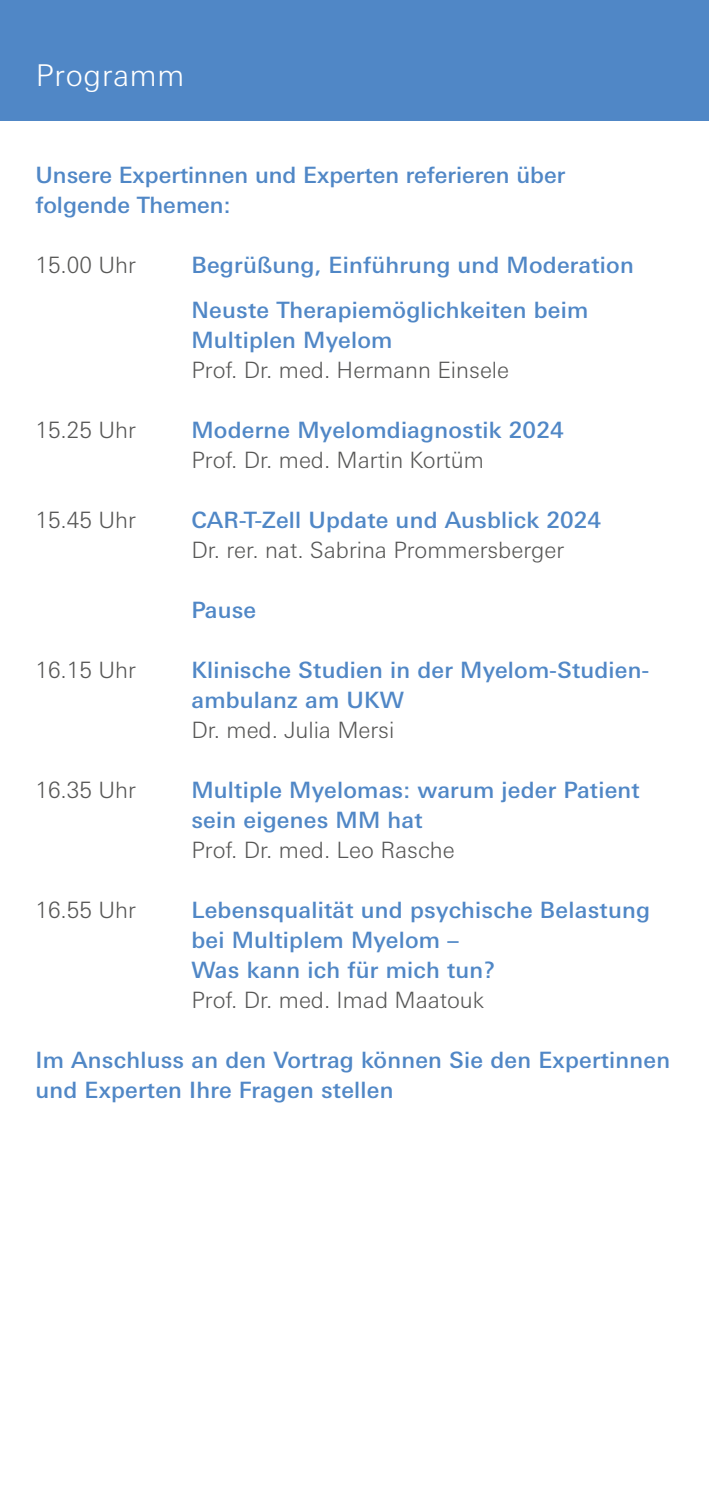
<style>
.page{position:relative;width:709px;height:1489px;background:#fff}
.page>*{position:absolute;margin:0;border:0;box-sizing:border-box;transform-origin:0 0}
.t1{font:300 30px "Univers Next Pro";letter-spacing:.025em;color:#fff}
.t2{font:500 22.5px/30px "Univers Next Pro";letter-spacing:.01em;color:#5087c6}
.t3{font:300 22.5px "Univers Next Pro";color:#575756}
</style>
<div class="page">
<div style="left:0;top:0;width:709px;height:120px;background:#5087c6"></div>
<h1 class="t1" style="left:36px;top:58px;width:150px">Programm</h1>
<p class="t2" style="left:35px;top:159px;width:531px">Unsere Expertinnen und Experten referieren über folgende Themen:</p>
<p class="t3" style="left:35px;top:251px;width:102px">15.00 Uhr</p>
<p class="t2" style="left:191px;top:242px;width:444px;line-height:45px">Begrüßung, Einführung und Moderation<br>Neuste Therapiemöglichkeiten beim</p>
<p class="t2" style="left:191px;top:324px;width:202px">Multiplen Myelom</p>
<p class="t3" style="left:191px;top:356px;width:319px">Prof. Dr. med. Hermann Einsele</p>
<p class="t3" style="left:35px;top:416px;width:102px">15.25 Uhr</p>
<p class="t2" style="left:191px;top:414px;width:373px">Moderne Myelomdiagnostik 2024</p>
<p class="t3" style="left:191px;top:446px;width:294px">Prof. Dr. med. Martin Kortüm</p>
<p class="t3" style="left:35px;top:506px;width:102px">15.45 Uhr</p>
<p class="t2" style="left:191px;top:504px;width:411px">CAR-T-Zell Update und Ausblick 2024</p>
<p class="t3" style="left:191px;top:536px;width:374px">Dr. rer. nat. Sabrina Prommersberger</p>
<p class="t2" style="left:191px;top:594px;width:66px">Pause</p>
<p class="t3" style="left:35px;top:656px;width:102px">16.15 Uhr</p>
<p class="t2" style="left:191px;top:654px;width:459px">Klinische Studien in der Myelom-Studien&shy;ambulanz am UKW</p>
<p class="t3" style="left:191px;top:716px;width:204px">Dr. med. Julia Mersi</p>
<p class="t3" style="left:35px;top:776px;width:102px">16.35 Uhr</p>
<p class="t2" style="left:191px;top:774px;width:450px">Multiple Myelomas: warum jeder Patient sein eigenes MM hat</p>
<p class="t3" style="left:191px;top:836px;width:265px">Prof. Dr. med. Leo Rasche</p>
<p class="t3" style="left:35px;top:896px;width:102px">16.55 Uhr</p>
<p class="t2" style="left:191px;top:894px;width:460px">Lebensqualität und psychische Belastung bei Multiplem Myelom –<br>Was kann ich für mich tun?</p>
<p class="t3" style="left:191px;top:986px;width:294px">Prof. Dr. med. Imad Maatouk</p>
<p class="t2" style="left:35px;top:1044px;width:636px">Im Anschluss an den Vortrag können Sie den Expertinnen und Experten Ihre Fragen stellen</p>
</div>
